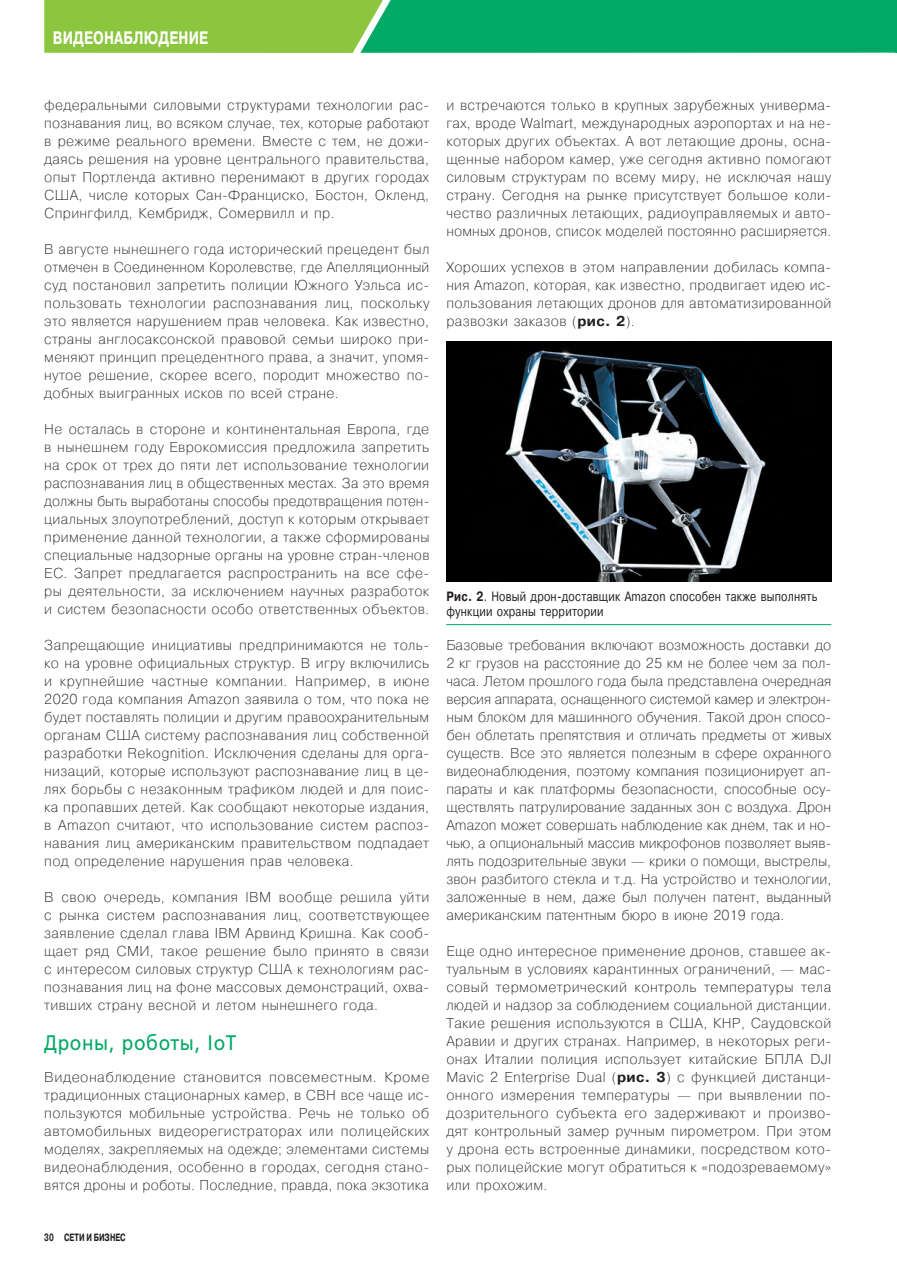
<style>
.page{position:relative;width:897px;height:1267px;background:#fff}
.page>*{position:absolute;margin:0;border:0;box-sizing:border-box;transform-origin:0 0}
.t1{font:21px "Free Set";letter-spacing:.035em;color:#00a964;scale:.9 1}
.t2{font:700 18px "Pragmatica";letter-spacing:.01em;color:#fff;scale:.75 1}
.t3{font:200 14.25px/18px "Pragmatica";letter-spacing:.025em;color:#231f20;text-align:justify}
.t4{font:13.5px/15px "Pragmatica";letter-spacing:.025em;color:#231f20;scale:.8 1}
.t5{font:700 10.5px "Pragmatica";color:#231f20;scale:.7 1}
.s1{font-weight:700}
</style>
<div class="page">
<hr style="left:446px;top:624px;width:385px;height:1px;background:#00a964">
<img style="left:446px;top:341px;width:385px;height:240px">
<svg style="left:44px;top:0;width:853px;height:53px;background:#37b557"></svg>
<p class="t2" style="left:53px;top:26px;width:169px">Видеонаблюдение</p>
<p class="t3" style="left:44px;top:95px;width:386px">федеральными силовыми структурами технологии рас&shy;познавания лиц, во всяком случае, тех, которые работают в режиме реального времени. Вместе с тем, не дожи&shy;даясь решения на уровне центрального правительства, опыт Портленда активно перенимают в других городах США, числе которых Сан-Франциско, Бостон, Окленд, Спрингфилд, Кембридж, Сомервилл и пр.</p>
<p class="t3" style="left:44px;top:239px;width:386px">В августе нынешнего года исторический прецедент был отмечен в Соединенном Королевстве, где Апелляционный суд постановил запретить полиции Южного Уэльса ис&shy;пользовать технологии распознавания лиц, поскольку это является нарушением прав человека. Как известно, страны англосаксонской правовой семьи широко при&shy;меняют принцип прецедентного права, а значит, упомя&shy;нутое решение, скорее всего, породит множество по&shy;добных выигранных исков по всей стране.</p>
<p class="t3" style="left:44px;top:419px;width:387px">Не осталась в стороне и континентальная Европа, где в нынешнем году Еврокомиссия предложила запретить на срок от трех до пяти лет использование технологии распознавания лиц в общественных местах. За это время должны быть выработаны способы предотвращения потен&shy;циальных злоупотреблений, доступ к которым открывает применение данной технологии, а также сформированы специальные надзорные органы на уровне стран-членов ЕС. Запрет предлагается распространить на все сфе&shy;ры деятельности, за исключением научных разработок и систем безопасности особо ответственных объектов.</p>
<p class="t3" style="left:44px;top:635px;width:386px">Запрещающие инициативы предпринимаются не толь&shy;ко на уровне официальных структур. В игру включились и крупнейшие частные компании. Например, в июне 2020 года компания Amazon заявила о том, что пока не будет поставлять полиции и другим правоохранительным органам США систему распознавания лиц собственной разработки Rekognition. Исключения сделаны для орга&shy;низаций, которые используют распознавание лиц в це&shy;лях борьбы с незаконным трафиком людей и для поис&shy;ка пропавших детей. Как сообщают некоторые издания, в Amazon считают, что использование систем распоз&shy;навания лиц американским правительством подпадает под определение нарушения прав человека.</p>
<p class="t3" style="left:44px;top:887px;width:386px">В свою очередь, компания IBM вообще решила уйти с рынка систем распознавания лиц, соответствующее заявление сделал глава IBM Арвинд Кришна. Как сооб&shy;щает ряд СМИ, такое решение было принято в связи с интересом силовых структур США к технологиям рас&shy;познавания лиц на фоне массовых демонстраций, охва&shy;тивших страну весной и летом нынешнего года.</p>
<h1 class="t1" style="left:44px;top:1029px;width:215px">Дроны, роботы, IoT</h1>
<p class="t3" style="left:44px;top:1067px;width:386px">Видеонаблюдение становится повсеместным. Кроме традиционных стационарных камер, в СВН все чаще ис&shy;пользуются мобильные устройства. Речь не только об автомобильных видеорегистраторах или полицейских моделях, закрепляемых на одежде; элементами системы видеонаблюдения, особенно в городах, сегодня стано&shy;вятся дроны и роботы. Последние, правда, пока экзотика</p>
<p class="t5" style="left:44px;top:1230px;width:118px">30 СЕТИ И БИЗНЕС</p>
<p class="t3" style="left:446px;top:95px;width:386px">и встречаются только в крупных зарубежных универма&shy;гах, вроде Walmart, международных аэропортах и на не&shy;которых других объектах. А вот летающие дроны, осна&shy;щенные набором камер, уже сегодня активно помогают силовым структурам по всему миру, не исключая нашу страну. Сегодня на рынке присутствует большое коли&shy;чество различных летающих, радиоуправляемых и авто&shy;номных дронов, список моделей постоянно расширяется.</p>
<p class="t3" style="left:446px;top:257px;width:386px">Хороших успехов в этом направлении добилась компа&shy;ния Amazon, которая, как известно, продвигает идею ис&shy;пользования летающих дронов для автоматизированной развозки заказов (<span class="s1">рис. 2</span>).</p>
<p class="t4" style="left:446px;top:589px;width:465px"><span class="s1">Рис. 2</span>. Новый дрон-доставщик Amazon способен также выполнять функции охраны территории</p>
<p class="t3" style="left:446px;top:635px;width:386px">Базовые требования включают возможность доставки до 2 кг грузов на расстояние до 25 км не более чем за пол&shy;часа. Летом прошлого года была представлена очередная версия аппарата, оснащенного системой камер и электрон&shy;ным блоком для машинного обучения. Такой дрон спосо&shy;бен облетать препятствия и отличать предметы от живых существ. Все это является полезным в сфере охранного видеонаблюдения, поэтому компания позиционирует ап&shy;параты и как платформы безопасности, способные осу&shy;ществлять патрулирование заданных зон с воздуха. Дрон Amazon может совершать наблюдение как днем, так и но&shy;чью, а опциональный массив микрофонов позволяет выяв&shy;лять подозрительные звуки — крики о помощи, выстрелы, звон разбитого стекла и т.д. На устройство и технологии, заложенные в нем, даже был получен патент, выданный американским патентным бюро в июне 2019 года.</p>
<p class="t3" style="left:446px;top:941px;width:386px">Еще одно интересное применение дронов, ставшее ак&shy;туальным в условиях карантинных ограничений, — мас&shy;совый термометрический контроль температуры тела людей и надзор за соблюдением социальной дистанции.<br>Такие решения используются в США, КНР, Саудовской Аравии и других странах. Например, в некоторых реги&shy;онах Италии полиция использует китайские БПЛА DJI Mavic 2 Enterprise Dual (<span class="s1">рис. 3</span>) с функцией дистанци&shy;онного измерения температуры — при выявлении по&shy;дозрительного субъекта его задерживают и произво&shy;дят контрольный замер ручным пирометром. При этом у дрона есть встроенные динамики, посредством кото&shy;рых полицейские могут обратиться к «подозреваемому» или прохожим.</p>
</div>
